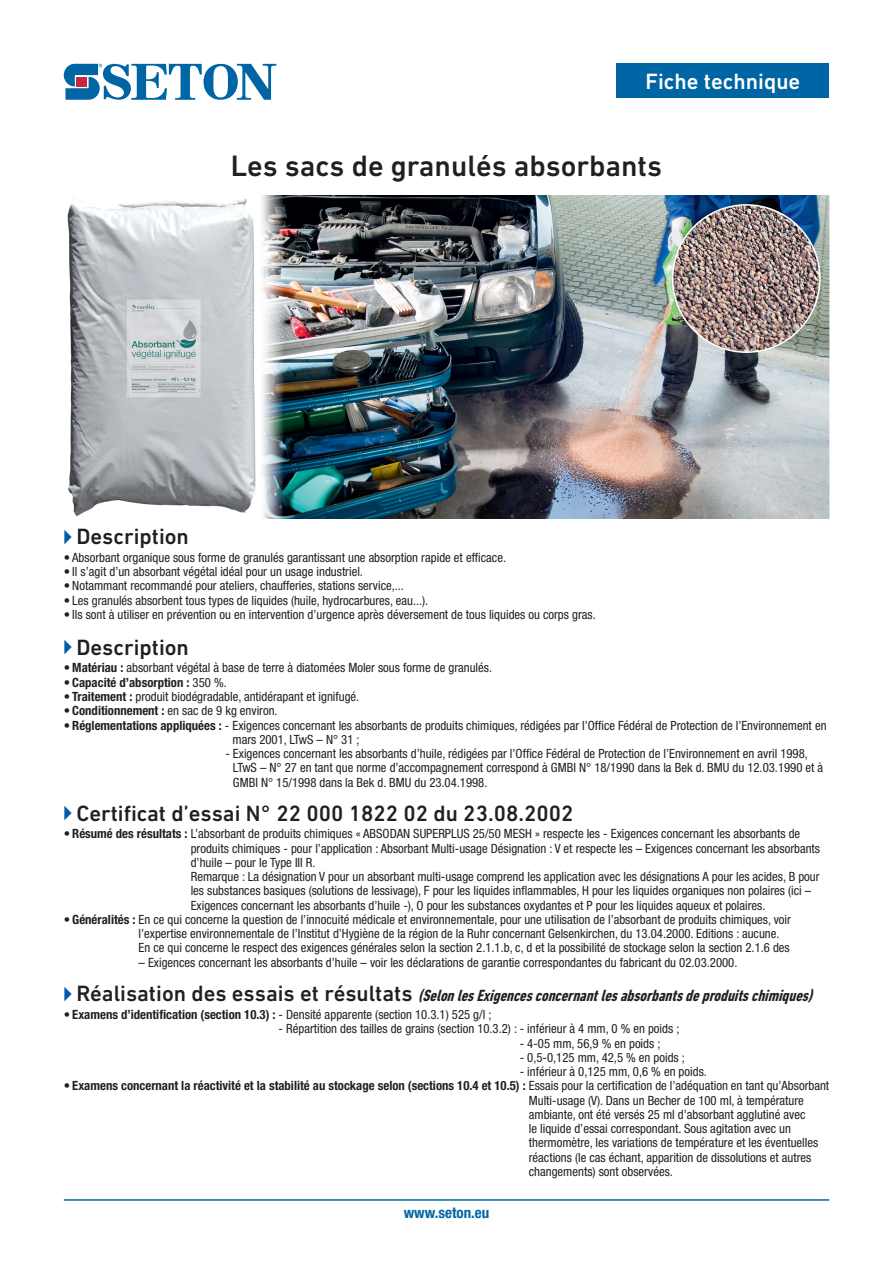
<style>
.page{position:relative;width:893px;height:1263px;background:#fff}
.page>*{position:absolute;margin:0;border:0;box-sizing:border-box;transform-origin:0 0}
.t1{font:500 30px "DIN Next LT Pro";color:#231f20}
.t2{font:500 22.5px "DIN Next LT Pro";color:#231f20}
.t3{font:500 22.5px "DIN Next LT Pro";color:#fff}
.t4{font:italic 700 condensed 16.5px "DIN Next LT Pro";color:#231f20}
.t5{font:700 condensed 15px "Helvetica Neue LT Pro";color:#0065a4}
.t6{font:condensed 12.75px/14.2px "Helvetica Neue LT Pro";color:#231f20}
.t7{font:700 condensed 12.75px "Helvetica Neue LT Pro";color:#231f20}
.s1{font-family:"Abacus Three S Si";font-weight:400;font-size:16.5px;color:#015aaa}
.s2{font-weight:700}
.s3{font-weight:400}
.s4{font-family:"Abacus Three S Si";font-weight:400;font-style:normal;font-stretch:normal;color:#015aaa}
.s5{font-weight:500;font-style:normal;font-stretch:normal;font-size:22.5px}
</style>
<div class="page">
<svg style="left:64px;top:64px;width:212px;height:36px"></svg>
<hr style="left:64px;top:1199px;width:765px;height:2px;background:#0065a4">
<div style="left:617px;top:64px;width:212px;height:34px;background:#0065a4"></div>
<img style="left:67px;top:196px;width:762px;height:323px">
<img style="left:673px;top:205px;width:147px;height:147px;border-radius:74px">
<h2 class="t3" style="left:645px;top:69px;width:156px">Fiche technique</h2>
<h1 class="t1" style="left:231px;top:148px;width:433px">Les sacs de granulés absorbants</h1>
<h2 class="t2" style="left:64px;top:523px;width:127px"><span class="s1">A</span> Description</h2>
<p class="t6" style="left:64px;top:550px;width:444px">• Absorbant organique sous forme de granulés garantissant une absorption rapide et efficace.</p>
<p class="t6" style="left:64px;top:564px;width:301px">• Il s’agit d’un absorbant végétal idéal pour un usage industriel.</p>
<p class="t6" style="left:64px;top:579px;width:342px">• Notammant recommandé pour ateliers, chaufferies, stations service,...</p>
<p class="t6" style="left:64px;top:593px;width:366px">• Les granulés absorbent tous types de liquides (huile, hydrocarbures, eau...).</p>
<p class="t6" style="left:64px;top:607px;width:533px">• Ils sont à utiliser en prévention ou en intervention d’urgence après déversement de tous liquides ou corps gras.</p>
<h2 class="t2" style="left:64px;top:634px;width:127px"><span class="s1">A</span> Description</h2>
<p class="t6" style="left:64px;top:661px;width:430px">• <span class="s2">Matériau :</span> absorbant végétal à base de terre à diatomées Moler sous forme de granulés.</p>
<p class="t7" style="left:64px;top:675px;width:164px"><span class="s3">•</span> Capacité d’absorption : <span class="s3">350 %.</span></p>
<p class="t6" style="left:64px;top:689px;width:297px">• <span class="s2">Traitement :</span> produit biodégradable, antidérapant et ignifugé.</p>
<p class="t6" style="left:64px;top:703px;width:215px">• <span class="s2">Conditionnement :</span> en sac de 9 kg environ.</p>
<p class="t6" style="left:232px;top:718px;width:596px;text-indent:-169px">• <span class="s2">Réglementations appliquées :</span> - Exigences concernant les absorbants de produits chimiques, rédigées par l’Office Fédéral de Protection de l’Environnement en mars 2001, LTwS – N° 31 ;</p>
<p class="t6" style="left:233px;top:746px;width:592px;text-indent:-8px">- Exigences concernant les absorbants d’huile, rédigées par l’Office Fédéral de Protection de l’Environnement en avril 1998,<br>LTwS – N° 27 en tant que norme d’accompagnement correspond à GMBI N° 18/1990 dans la Bek d. BMU du 12.03.1990 et à<br>GMBI N° 15/1998 dans la Bek d. BMU du 23.04.1998.</p>
<h2 class="t2" style="left:64px;top:800px;width:511px"><span class="s1">A</span> Certificat d’essai N° 22 000 1822 02 du 23.08.2002</h2>
<p class="t6" style="left:191px;top:826px;width:631px;text-indent:-127px">• <span class="s2">Résumé des résultats :</span> L’absorbant de produits chimiques « ABSODAN SUPERPLUS 25/50 MESH » respecte les - Exigences concernant les absorbants de produits chimiques - pour l’application : Absorbant Multi-usage Désignation : V et respecte les – Exigences concernant les absorbants d’huile – pour le Type III R.<br>Remarque : La désignation V pour un absorbant multi-usage comprend les application avec les désignations A pour les acides, B pour les substances basiques (solutions de lessivage), F pour les liquides inflammables, H pour les liquides organiques non polaires (ici – Exigences concernant les absorbants d’huile -), O pour les substances oxydantes et P pour les liquides aqueux et polaires.</p>
<p class="t6" style="left:139px;top:912px;width:654px;text-indent:-75px">• <span class="s2">Généralités :</span> En ce qui concerne la question de l’innocuité médicale et environnementale, pour une utilisation de l’absorbant de produits chimiques, voir l’expertise environnementale de l’Institut d’Hygiène de la région de la Ruhr concernant Gelsenkirchen, du 13.04.2000. Editions : aucune.<br>En ce qui concerne le respect des exigences générales selon la section 2.1.1.b, c, d et la possibilité de stockage selon la section 2.1.6 des</p>
<p class="t6" style="left:139px;top:955px;width:600px">– Exigences concernant les absorbants d’huile – voir les déclarations de garantie correspondantes du fabricant du 02.03.2000.</p>
<p class="t4" style="left:64px;top:986px;width:755px"><span class="s4">A</span> <span class="s5">R é a l i s a t i o n d e s e s s a i s e t r é s u l t a t s</span> (SelonlesExigencesconcernantlesabsorbantsdeproduitschimiques)</p>
<p class="t6" style="left:64px;top:1007px;width:429px">• <span class="s2">Examens d’identification (section 10.3) :</span> - Densité apparente (section 10.3.1) 525 g/l ;</p>
<p class="t6" style="left:279px;top:1021px;width:402px">- Répartition des tailles de grains (section 10.3.2) : - inférieur à 4 mm, 0 % en poids ;</p>
<p class="t6" style="left:520px;top:1036px;width:142px">- 4-05 mm, 56,9 % en poids ;</p>
<p class="t6" style="left:520px;top:1050px;width:167px">- 0,5-0,125 mm, 42,5 % en poids ;</p>
<p class="t6" style="left:520px;top:1064px;width:189px">- inférieur à 0,125 mm, 0,6 % en poids.</p>
<p class="t6" style="left:529px;top:1078px;width:302px;text-indent:-465px">• <span class="s2">Examens concernant la réactivité et la stabilité au stockage selon (sections 10.4 et 10.5) :</span> Essais pour la certification de l’adéquation en tant qu’Absorbant Multi-usage (V). Dans un Becher de 100 ml, à température ambiante, ont été versés 25 ml d’absorbant agglutiné avec<br>le liquide d’essai correspondant. Sous agitation avec un thermomètre, les variations de température et les éventuelles réactions (le cas échant, apparition de dissolutions et autres changements) sont observées.</p>
<p class="t5" style="left:404px;top:1204px;width:87px">www.seton.eu</p>
</div>
